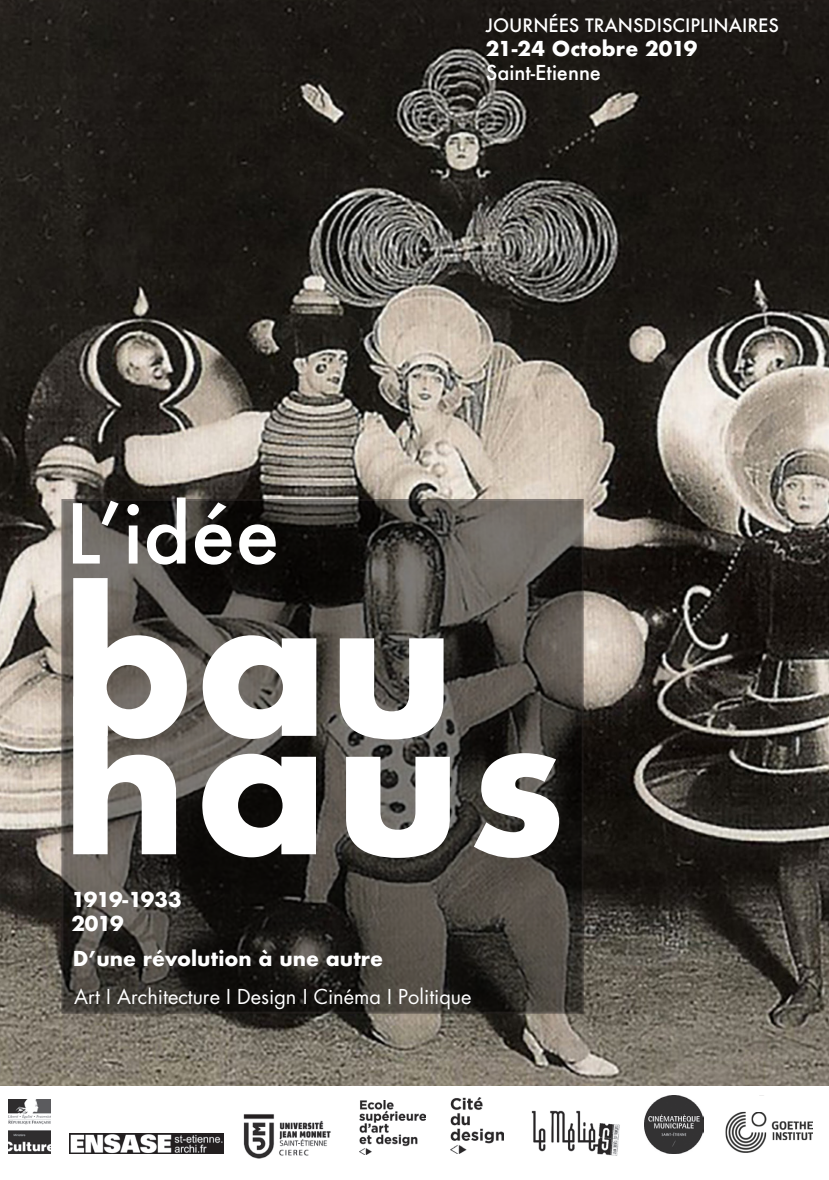
<style>
.page{position:relative;width:829px;height:1180px;background:#fff}
.page>*{position:absolute;margin:0;border:0;box-sizing:border-box;transform-origin:0 0}
.t1{font:700 190px "Futura";letter-spacing:.035em;color:#fff}
.t2{font:500 80px "Futura";color:#fff}
.t3{font:700 20px "Futura";color:#fff}
.t4{font:20px "Futura";color:#fff}
.t5{font:700 20px/24px "Futura";letter-spacing:-.05em;color:#fff}
.t6{font:500 20px "Futura";color:#fff}
.t7{font:500 18px "Futura";color:#fff}
</style>
<div class="page">
<img style="left:0;top:0;width:828px;height:1085px">
<svg style="left:64px;top:502px;width:516px;height:508px;background:#413e39"></svg>
<div style="left:61px;top:499px;width:522px;height:514px;border:2px solid #231f20"></div>
<img style="left:9px;top:1099px;width:42px;height:54px">
<img style="left:70px;top:1133px;width:154px;height:20px">
<img style="left:359px;top:1100px;width:66px;height:54px">
<img style="left:450px;top:1097px;width:53px;height:57px">
<img style="left:644px;top:1095px;width:59px;height:59px">
<img style="left:531px;top:1110px;width:89px;height:46px">
<img style="left:243px;top:1114px;width:88px;height:45px">
<img style="left:725px;top:1111px;width:87px;height:42px">
<div style="left:750px;top:1096px;width:27px;height:16px;background:#fff"></div>
<p class="t7" style="left:485px;top:14px;width:294px">JOURNÉES TRANSDISCIPLINAIRES</p>
<p class="t3" style="left:485px;top:35px;width:213px">21-24 Octobre 2019</p>
<p class="t6" style="left:485px;top:59px;width:117px">Saint-Etienne</p>
<h2 class="t2" style="left:66px;top:480px;width:215px">L’idée</h2>
<h1 class="t1" style="left:61px;top:538px;width:395px">bau</h1>
<h1 class="t1" style="left:61px;top:657px;width:505px">haus</h1>
<p class="t5" style="left:71px;top:887px;width:112px">1919-1933<br>2019</p>
<p class="t3" style="left:73px;top:945px;width:312px">D’une révolution à une autre</p>
<p class="t4" style="left:74px;top:983px;width:399px">Art I Architecture I Design I Cinéma I Politique</p>
</div>
